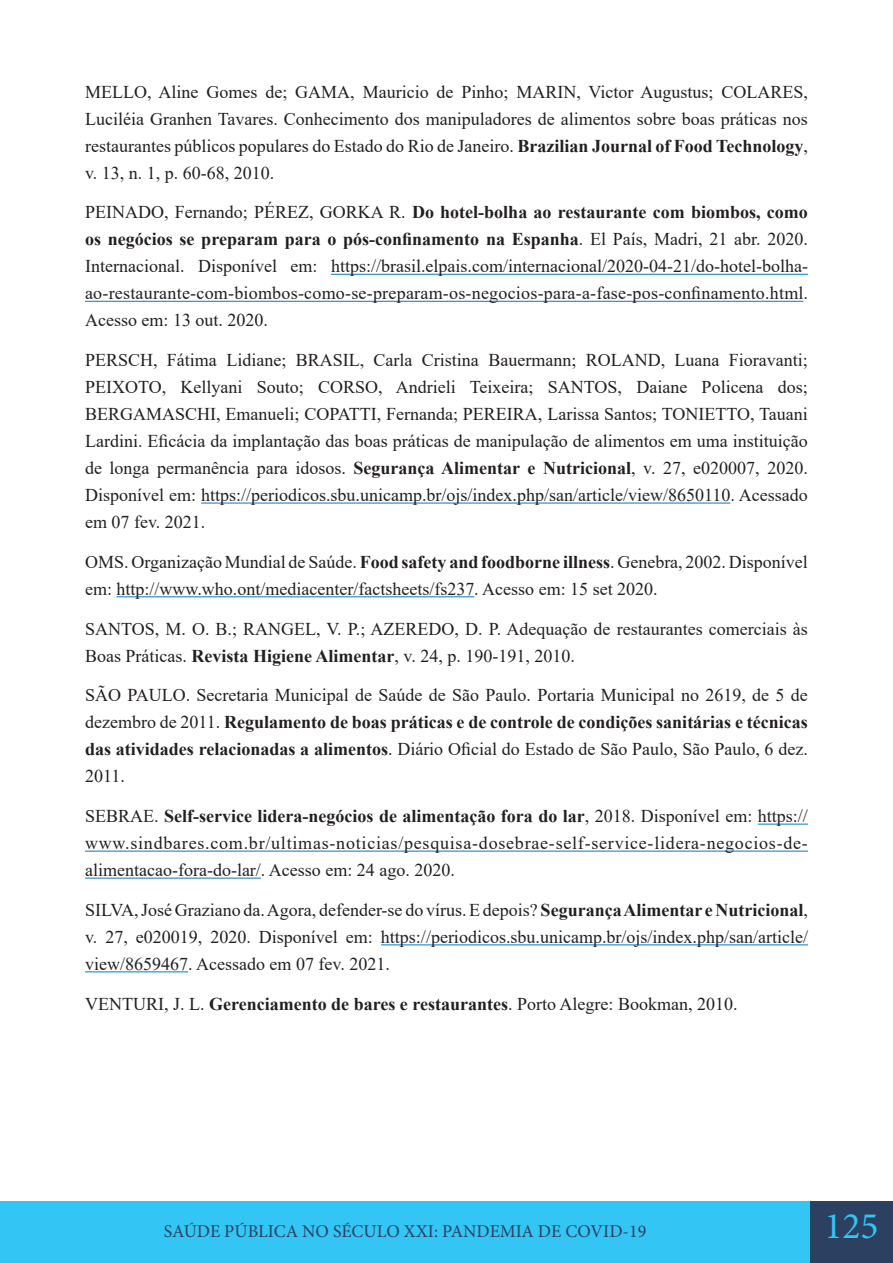
<style>
.page{position:relative;width:893px;height:1263px;background:#fff}
.page>*{position:absolute;margin:0;border:0;box-sizing:border-box;transform-origin:0 0}
.t1{font:37.5px "Minion Pro";color:#33c5f3}
.t2{font:18px/27px "Times New Roman";color:#231f20;text-align:justify}
.t3{font:18px "Minion Pro";color:#2c4161}
.s1{font-weight:700}
</style>
<div class="page">
<div style="left:0;top:1201px;width:810px;height:62px;background:#33c5f3"></div>
<div style="left:810px;top:1201px;width:83px;height:62px;background:#2c4161"></div>
<hr style="left:331px;top:274px;width:477px;height:1px;background:#057ac1">
<hr style="left:85px;top:301px;width:718px;height:1px;background:#057ac1">
<hr style="left:201px;top:503px;width:529px;height:1px;background:#057ac1">
<hr style="left:117px;top:596px;width:357px;height:1px;background:#057ac1">
<hr style="left:758px;top:824px;width:50px;height:1px;background:#057ac1">
<hr style="left:85px;top:851px;width:723px;height:1px;background:#057ac1">
<hr style="left:85px;top:878px;width:176px;height:1px;background:#057ac1">
<hr style="left:381px;top:944px;width:427px;height:1px;background:#057ac1">
<hr style="left:85px;top:971px;width:103px;height:1px;background:#057ac1">
<p class="t2" style="left:85px;top:77px;width:724px">MELLO, Aline Gomes de; GAMA, Mauricio de Pinho; MARIN, Victor Augustus; COLARES, Luciléia Granhen Tavares. Conhecimento dos manipuladores de alimentos sobre boas práticas nos restaurantes públicos populares do Estado do Rio de Janeiro. <span class="s1">Brazilian Journal of Food Technology</span>, v. 13, n. 1, p. 60-68, 2010.</p>
<p class="t2" style="left:85px;top:198px;width:724px">PEINADO, Fernando; PÉREZ, GORKA R. <span class="s1">Do hotel-bolha ao restaurante com biombos, como os negócios se preparam para o pós-confinamento na Espanha</span>. El País, Madri, 21 abr. 2020.<br>Internacional. Disponível em: https://brasil.elpais.com/internacional/2020-04-21/do-hotel-bolha&shy;ao-restaurante-com-biombos-como-se-preparam-os-negocios-para-a-fase-pos-confinamento.html.<br>Acesso em: 13 out. 2020.</p>
<p class="t2" style="left:85px;top:346px;width:724px">PERSCH, Fátima Lidiane; BRASIL, Carla Cristina Bauermann; ROLAND, Luana Fioravanti; PEIXOTO, Kellyani Souto; CORSO, Andrieli Teixeira; SANTOS, Daiane Policena dos; BERGAMASCHI, Emanueli; COPATTI, Fernanda; PEREIRA, Larissa Santos; TONIETTO, Tauani Lardini. Eficácia da implantação das boas práticas de manipulação de alimentos em uma instituição de longa permanência para idosos. <span class="s1">Segurança Alimentar e Nutricional</span>, v. 27, e020007, 2020.<br>Disponível em: https://periodicos.sbu.unicamp.br/ojs/index.php/san/article/view/8650110. Acessado em 07 fev. 2021.</p>
<p class="t2" style="left:85px;top:548px;width:724px">OMS. Organização Mundial de Saúde. <span class="s1">Food safety and foodborne illness</span>. Genebra, 2002. Disponível em: http://www.who.ont/mediacenter/factsheets/fs237. Acesso em: 15 set 2020.</p>
<p class="t2" style="left:85px;top:614px;width:724px">SANTOS, M. O. B.; RANGEL, V. P.; AZEREDO, D. P. Adequação de restaurantes comerciais às<br>Boas Práticas. <span class="s1">Revista Higiene Alimentar</span>, v. 24, p. 190-191, 2010.</p>
<p class="t2" style="left:85px;top:681px;width:724px">SÃO PAULO. Secretaria Municipal de Saúde de São Paulo. Portaria Municipal no 2619, de 5 de dezembro de 2011. <span class="s1">Regulamento de boas práticas e de controle de condições sanitárias e técnicas das atividades relacionadas a alimentos</span>. Diário Oficial do Estado de São Paulo, São Paulo, 6 dez.<br>2011.</p>
<p class="t2" style="left:85px;top:802px;width:724px">SEBRAE. <span class="s1">Self-service lidera-negócios de alimentação fora do lar</span>, 2018. Disponível em: https:// www.sindbares.com.br/ultimas-noticias/pesquisa-dosebrae-self-service-lidera-negocios-de&shy;alimentacao-fora-do-lar/. Acesso em: 24 ago. 2020.</p>
<p class="t2" style="left:85px;top:896px;width:724px">SILVA, José Graziano da. Agora, defender-se do vírus. E depois? <span class="s1">Segurança Alimentar e Nutricional</span>, v. 27, e020019, 2020. Disponível em: https://periodicos.sbu.unicamp.br/ojs/index.php/san/article/ view/8659467. Acessado em 07 fev. 2021.</p>
<p class="t2" style="left:85px;top:989px;width:654px">VENTURI, J. L. <span class="s1">Gerenciamento de bares e restaurantes</span>. Porto Alegre: Bookman, 2010.</p>
<p class="t3" style="left:164px;top:1219px;width:484px">SAÚDE PÚBLICA NO SÉCULO XXI: PANDEMIA DE COVID-19</p>
<h1 class="t1" style="left:824px;top:1201px;width:55px">125</h1>
</div>
